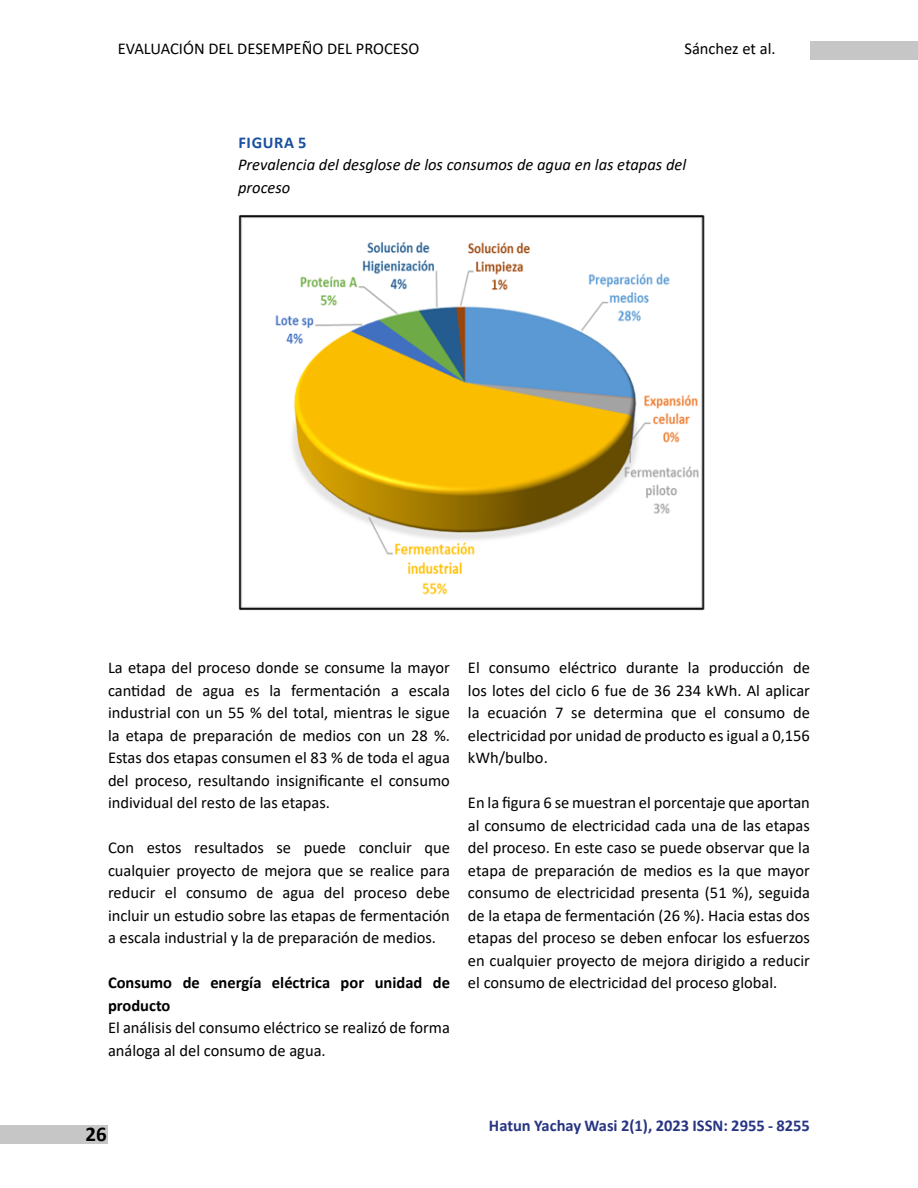
<style>
.page{position:relative;width:918px;height:1188px;background:#fff}
.page>*{position:absolute;margin:0;border:0;box-sizing:border-box;transform-origin:0 0}
.t1{font:700 21px "Calibri";color:#000}
.t2{font:16.5px/22.5px "Calibri";color:#000;text-align:justify}
.t3{font:italic 16.5px/22.5px "Calibri";color:#000}
.t4{font:700 16.5px/22.5px "Calibri";color:#000}
.t5{font:700 16.5px "Calibri";color:#283583}
.t6{font:700 16.5px "Calibri";letter-spacing:.04em;color:#19519f}
</style>
<div class="page">
<div style="left:0;top:1125px;width:108px;height:19px;background:#c6c6c6"></div>
<div style="left:810px;top:41px;width:108px;height:19px;background:#c6c6c6"></div>
<img style="left:238px;top:215px;width:467px;height:396px">
<p class="t2" style="left:118px;top:36px;width:303px">EVALUACIÓN DEL DESEMPEÑO DEL PROCESO</p>
<p class="t2" style="left:684px;top:36px;width:93px">Sánchez et al.</p>
<p class="t6" style="left:238px;top:130px;width:70px">FIGURA 5</p>
<p class="t3" style="left:238px;top:153px;width:450px">Prevalencia del desglose de los consumos de agua en las etapas del proceso</p>
<p class="t2" style="left:108px;top:656px;width:344px">La etapa del proceso donde se consume la mayor cantidad de agua es la fermentación a escala industrial con un 55 % del total, mientras le sigue la etapa de preparación de medios con un 28 %.<br>Estas dos etapas consumen el 83 % de toda el agua del proceso, resultando insignificante el consumo individual del resto de las etapas.</p>
<p class="t2" style="left:108px;top:836px;width:344px">Con estos resultados se puede concluir que cualquier proyecto de mejora que se realice para reducir el consumo de agua del proceso debe incluir un estudio sobre las etapas de fermentación a escala industrial y la de preparación de medios.</p>
<p class="t4" style="left:108px;top:971px;width:343px">Consumo de energía eléctrica por unidad de producto</p>
<p class="t2" style="left:108px;top:1016px;width:344px">El análisis del consumo eléctrico se realizó de forma análoga al del consumo de agua.</p>
<p class="t2" style="left:468px;top:656px;width:344px">El consumo eléctrico durante la producción de los lotes del ciclo 6 fue de 36 234 kWh. Al aplicar la ecuación 7 se determina que el consumo de electricidad por unidad de producto es igual a 0,156 kWh/bulbo.</p>
<p class="t2" style="left:468px;top:791px;width:344px">En la figura 6 se muestran el porcentaje que aportan al consumo de electricidad cada una de las etapas del proceso. En este caso se puede observar que la etapa de preparación de medios es la que mayor consumo de electricidad presenta (51 %), seguida de la etapa de fermentación (26 %). Hacia estas dos etapas del proceso se deben enfocar los esfuerzos en cualquier proyecto de mejora dirigido a reducir el consumo de electricidad del proceso global.</p>
<p class="t1" style="left:86px;top:1119px;width:23px">26</p>
<p class="t5" style="left:489px;top:1114px;width:323px">Hatun Yachay Wasi 2(1), 2023 ISSN: 2955 - 8255</p>
</div>
